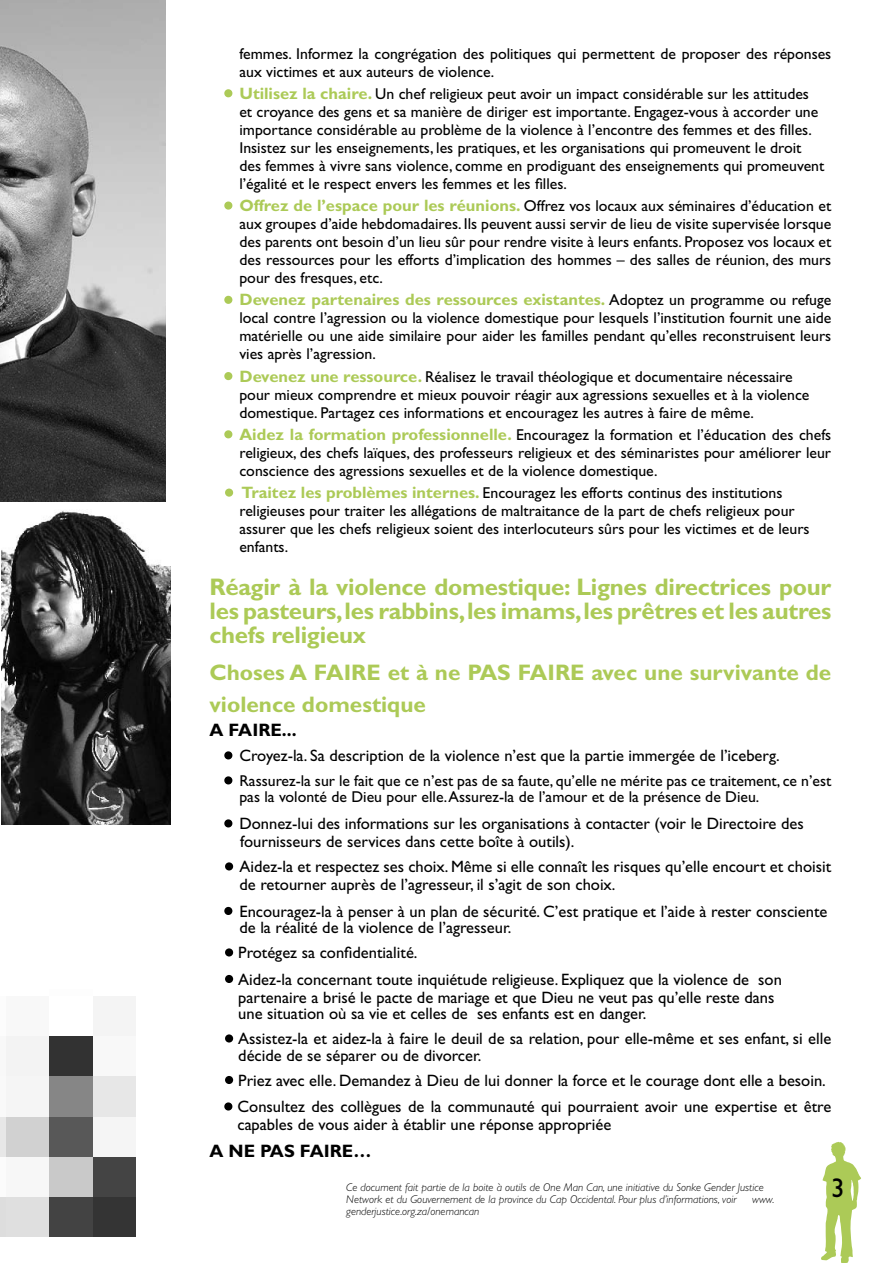
<style>
.page{position:relative;width:893px;height:1263px;background:#fff}
.page>*{position:absolute;margin:0;border:0;box-sizing:border-box;transform-origin:0 0}
.t1{font:27px "Gill Sans";color:#000}
.t2{font:700 24px/24px "Gill Sans";letter-spacing:-.01em;color:#acca57;text-align:justify}
.t3{font:700 22.5px/31.5px "Gill Sans";color:#acca57}
.t4{font:700 18px "Gill Sans";color:#000}
.t5{font:16.5px/18px "Gill Sans";color:#000}
.t6{font:700 16.5px "Gill Sans";color:#acca57}
.t7{font:15.75px/18px "Gill Sans";color:#000}
.t8{font:italic 300 11.25px/12px "Gill Sans";color:#000}
.s1{font-weight:800;color:#acca57}
.s2{font-weight:700;font-size:16.5px;color:#acca57}
.s3{font-weight:800;font-size:15.75px}
.s4{font-weight:400;font-size:15.75px;color:#000}
.s5{font-weight:800}
</style>
<div class="page">
<img style="left:0;top:0;width:166px;height:502px">
<svg style="left:821px;top:1141px;width:40px;height:122px"></svg>
<div style="left:224px;top:89px;width:8px;height:8px;border:3px solid #acca57;border-radius:50%"></div>
<div style="left:224px;top:201px;width:8px;height:9px;border:3px solid #acca57;border-radius:50%"></div>
<div style="left:224px;top:296px;width:8px;height:8px;border:3px solid #acca57;border-radius:50%"></div>
<div style="left:224px;top:372px;width:8px;height:8px;border:3px solid #acca57;border-radius:50%"></div>
<div style="left:224px;top:430px;width:8px;height:8px;border:3px solid #acca57;border-radius:50%"></div>
<div style="left:225px;top:489px;width:8px;height:8px;border:3px solid #acca57;border-radius:50%"></div>
<div style="left:224px;top:751px;width:8px;height:8px;border:3px solid #000;border-radius:50%"></div>
<div style="left:224px;top:776px;width:8px;height:8px;border:3px solid #000;border-radius:50%"></div>
<div style="left:224px;top:819px;width:8px;height:8px;border:3px solid #000;border-radius:50%"></div>
<div style="left:225px;top:862px;width:8px;height:8px;border:3px solid #000;border-radius:50%"></div>
<div style="left:224px;top:907px;width:8px;height:8px;border:3px solid #000;border-radius:50%"></div>
<div style="left:225px;top:948px;width:8px;height:8px;border:3px solid #000;border-radius:50%"></div>
<div style="left:225px;top:975px;width:8px;height:8px;border:3px solid #000;border-radius:50%"></div>
<div style="left:225px;top:1034px;width:8px;height:8px;border:3px solid #000;border-radius:50%"></div>
<div style="left:225px;top:1076px;width:8px;height:8px;border:3px solid #000;border-radius:50%"></div>
<div style="left:224px;top:1102px;width:8px;height:8px;border:3px solid #000;border-radius:50%"></div>
<img style="left:1px;top:510px;width:169px;height:315px">
<img style="left:0;top:996px;width:135px;height:241px">
<p class="t7" style="left:239px;top:44px;width:593px">femmes. Informez la congrégation des politiques qui permettent de proposer des réponses aux victimes et aux auteurs de violence.</p>
<p class="t7" style="left:239px;top:85px;width:586px;text-indent:-15px"><span class="s1">•</span> <span class="s2">Utilisez la chaire.</span> Un chef religieux peut avoir un impact considérable sur les attitudes et croyance des gens et sa manière de diriger est importante. Engagez-vous à accorder une importance considérable au problème de la violence à l’encontre des femmes et des filles.<br>Insistez sur les enseignements, les pratiques, et les organisations qui promeuvent le droit des femmes à vivre sans violence, comme en prodiguant des enseignements qui promeuvent l’égalité et le respect envers les femmes et les filles.</p>
<p class="t7" style="left:239px;top:197px;width:593px;text-align:justify;text-indent:-15px"><span class="s1">•</span> <span class="s2">Offrez de l’espace pour les réunions.</span> Offrez vos locaux aux séminaires d’éducation et aux groupes d’aide hebdomadaires. Ils peuvent aussi servir de lieu de visite supervisée lorsque des parents ont besoin d’un lieu sûr pour rendre visite à leurs enfants. Proposez vos locaux et des ressources pour les efforts d’implication des hommes – des salles de réunion, des murs pour des fresques, etc.</p>
<p class="t6" style="left:224px;top:290px;width:608px"><span class="s3">•</span> Devenez partenaires des ressources existantes. <span class="s4">Adoptez un programme ou refuge</span></p>
<p class="t7" style="left:239px;top:309px;width:593px;text-align:justify">local contre l’agression ou la violence domestique pour lesquels l’institution fournit une aide matérielle ou une aide similaire pour aider les familles pendant qu’elles reconstruisent leurs vies après l’agression.</p>
<p class="t7" style="left:239px;top:367px;width:571px;text-indent:-15px"><span class="s1">•</span> <span class="s2">Devenez une ressource.</span> Réalisez le travail théologique et documentaire nécessaire pour mieux comprendre et mieux pouvoir réagir aux agressions sexuelles et à la violence domestique. Partagez ces informations et encouragez les autres à faire de même.</p>
<p class="t7" style="left:239px;top:426px;width:593px;text-align:justify;text-indent:-15px"><span class="s1">•</span> <span class="s2">Aidez la formation professionnelle.</span> Encouragez la formation et l’éducation des chefs religieux, des chefs laïques, des professeurs religieux et des séminaristes pour améliorer leur conscience des agressions sexuelles et de la violence domestique.</p>
<p class="t7" style="left:239px;top:484px;width:572px;text-indent:-14px"><span class="s1">•</span> <span class="s2">Traitez les problèmes internes.</span> Encouragez les efforts continus des institutions religieuses pour traiter les allégations de maltraitance de la part de chefs religieux pour assurer que les chefs religieux soient des interlocuteurs sûrs pour les victimes et de leurs enfants.</p>
<h2 class="t2" style="left:209px;top:575px;width:623px">Réagir à la violence domestique: Lignes directrices pour les pasteurs, les rabbins, les imams, les prêtres et les autres chefs religieux</h2>
<h3 class="t3" style="left:209px;top:657px;width:623px">Choses A FAIRE et à ne PAS FAIRE avec une survivante de violence domestique</h3>
<p class="t4" style="left:209px;top:719px;width:89px">A FAIRE...</p>
<p class="t5" style="left:224px;top:746px;width:557px"><span class="s3">•</span> Croyez-la. Sa description de la violence n’est que la partie immergée de l’iceberg.</p>
<p class="t7" style="left:239px;top:772px;width:593px;line-height:16.5px;text-indent:-15px"><span class="s5">•</span> Rassurez-la sur le fait que ce n’est pas de sa faute, qu’elle ne mérite pas ce traitement, ce n’est pas la volonté de Dieu pour elle. Assurez-la de l’amour et de la présence de Dieu.</p>
<p class="t5" style="left:240px;top:814px;width:565px;text-indent:-16px"><span class="s3">•</span> Donnez-lui des informations sur les organisations à contacter (voir le Directoire des fournisseurs de services dans cette boîte à outils).</p>
<p class="t5" style="left:239px;top:857px;width:593px;text-indent:-14px"><span class="s3">•</span> Aidez-la et respectez ses choix. Même si elle connaît les risques qu’elle encourt et choisit de retourner auprès de l’agresseur, il s’agit de son choix.</p>
<p class="t5" style="left:239px;top:903px;width:589px;line-height:16.5px;text-indent:-15px"><span class="s3">•</span> Encouragez-la à penser à un plan de sécurité. C’est pratique et l’aide à rester consciente de la réalité de la violence de l’agresseur.</p>
<p class="t5" style="left:225px;top:943px;width:194px"><span class="s3">•</span> Protégez sa confidentialité.</p>
<p class="t5" style="left:225px;top:970px;width:558px;text-align:center"><span class="s3">•</span> Aidez-la concernant toute inquiétude religieuse. Expliquez que la violence de son partenaire a brisé le pacte de mariage et que Dieu ne veut pas qu’elle reste dans</p>
<p class="t5" style="left:238px;top:1004px;width:410px">une situation où sa vie et celles de ses enfants est en danger.</p>
<p class="t5" style="left:238px;top:1030px;width:594px;line-height:16.5px;text-indent:-13px"><span class="s3">•</span> Assistez-la et aidez-la à faire le deuil de sa relation, pour elle-même et ses enfant, si elle décide de se séparer ou de divorcer.</p>
<p class="t5" style="left:225px;top:1071px;width:602px"><span class="s3">•</span> Priez avec elle. Demandez à Dieu de lui donner la force et le courage dont elle a besoin.</p>
<p class="t5" style="left:238px;top:1097px;width:595px;text-indent:-13px"><span class="s3">•</span> Consultez des collègues de la communauté qui pourraient avoir une expertise et être capables de vous aider à établir une réponse appropriée</p>
<p class="t4" style="left:209px;top:1140px;width:163px">A NE PAS FAIRE…</p>
<p class="t8" style="left:346px;top:1181px;width:419px">Ce document fait partie de la boite à outils de One Man Can, une initiative du Sonke Gender Justice<br>Network et du Gouvernement de la province du Cap Occidental. Pour plus d’informations, voir</p>
<h1 class="t1" style="left:831px;top:1172px;width:15px">3</h1>
<p class="t8" style="left:752px;top:1193px;width:24px">www.</p>
<p class="t8" style="left:346px;top:1205px;width:135px">genderjustice.org.za/onemancan</p>
</div>
